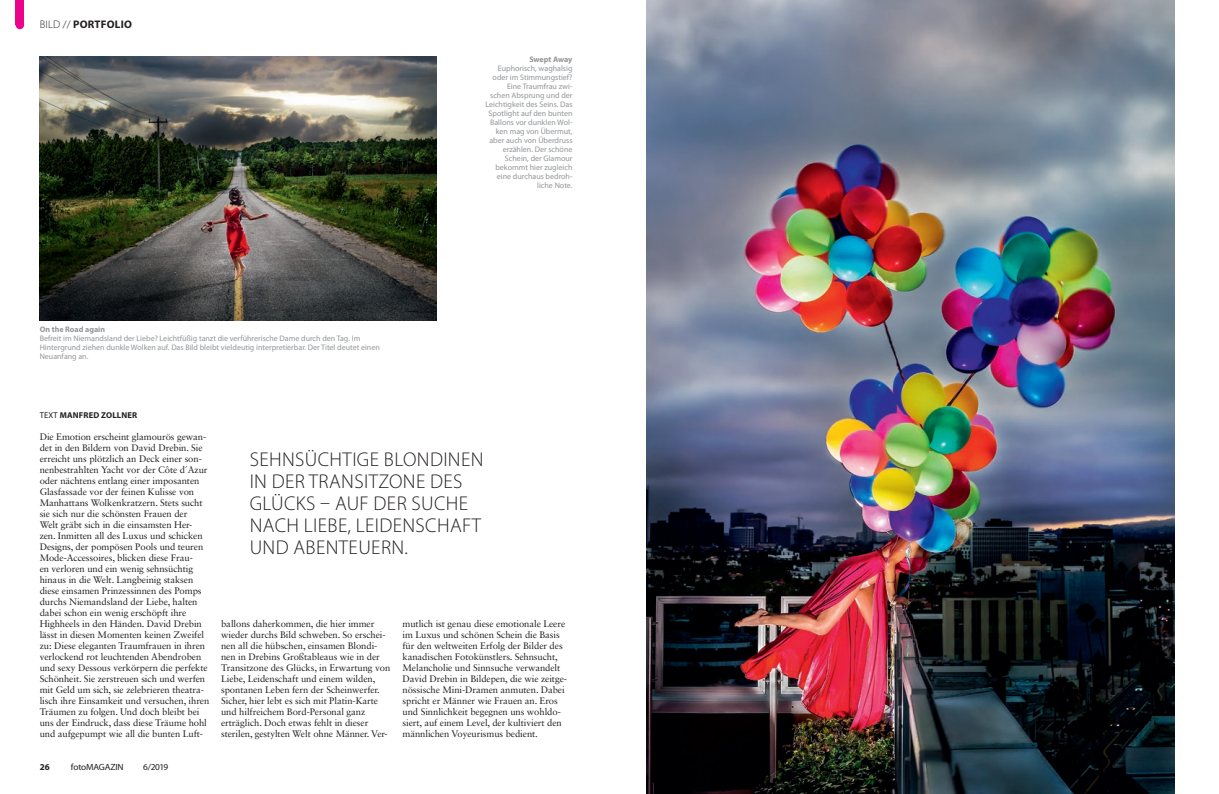
<style>
.page{position:relative;width:1219px;height:794px;background:#fff}
.page>*{position:absolute;margin:0;border:0;box-sizing:border-box;transform-origin:0 0}
.Zitat_20_MyriadProLi{font:300 20px/22px "Myriad Pro";letter-spacing:.02em;color:#231f20}
.Rubrik_links{font:700 11px "Myriad Pro";letter-spacing:.02em;color:#231f20}
.Lt_9_5_SabonRom{font:9.5px/11px "Sabon LT Std";letter-spacing:-.01em;color:#231f20}
.Ausgabe_links{font:9px "Myriad Pro";letter-spacing:-.02em;color:#231f20}
.Pagina_links{font:700 9px "Myriad Pro";color:#231f20}
.Autor_8_5_MyiadProBo{font:700 8.5px "Myriad Pro";letter-spacing:.02em;color:#231f20}
.t1{font:8px/9px "Myriad Pro";color:#939598}
.t2{font:700 8px "Myriad Pro";color:#939598}
.s1{font-weight:300}
.s2{font-weight:400}
</style>
<div class="page">
<img style="left:646px;top:0;width:528px;height:794px">
<img style="left:40px;top:57px;width:397px;height:264px">
<div style="left:16px;top:0;width:8px;height:25px;background:#ed028c"></div>
<div style="left:16px;top:21px;width:8px;height:8px;background:#ed028c;border-radius:50%"></div>
<p class="Rubrik_links" style="left:40px;top:17px;width:94px"><span class="s1">BILD //</span> PORTFOLIO</p>
<p class="t2" style="left:40px;top:324px;width:67px">On the Road again</p>
<p class="t1" style="left:40px;top:334px;width:322px">Befreit im Niemandsland der Liebe? Leichtfüßig tanzt die verführerische Dame durch den Tag. Im</p>
<p class="t1" style="left:40px;top:343px;width:342px">Hintergrund ziehen dunkle Wolken auf. Das Bild bleibt vieldeutig interpretierbar. Der Titel deutet einen<br>Neuanfang an.</p>
<p class="t2" style="left:529px;top:54px;width:45px">Swept Away</p>
<p class="t1" style="left:485px;top:64px;width:88px;text-align:right">Euphorisch, waghalsig oder im Stimmungstief?<br>Eine Traumfrau zwi&shy;schen Absprung und der<br>Leichtigkeit des Seins. Das<br>Spotlight auf den bunten<br>Ballons vor dunklen Wol&shy;ken mag von Übermut, aber auch von Überdruss erzählen. Der schöne<br>Schein, der Glamour bekommt hier zugleich eine durchaus bedroh&shy;liche Note.</p>
<p class="Autor_8_5_MyiadProBo" style="left:40px;top:410px;width:99px"><span class="s2">TEXT</span> MANFRED ZOLLNER</p>
<p class="Lt_9_5_SabonRom" style="left:40px;top:431px;width:171px">Die Emotion erscheint glamourös gewan&shy;det in den Bildern von David Drebin. Sie erreicht uns plötzlich an Deck einer son&shy;nenbestrahlten Yacht vor der Côte d´Azur oder nächtens entlang einer imposanten Glasfassade vor der feinen Kulisse von Manhattans Wolkenkratzern. Stets sucht sie sich nur die schönsten Frauen der<br>Welt gräbt sich in die einsamsten Her&shy;zen. Inmitten all des Luxus und schicken Designs, der pompösen Pools und teuren Mode-Accessoires, blicken diese Frau-<br>en verloren und ein wenig sehnsüchtig hinaus in die Welt. Langbeinig staksen diese einsamen Prinzessinnen des Pomps durchs Niemandsland der Liebe, halten dabei schon ein wenig erschöpft ihre Highheels in den Händen. David Drebin lässt in diesen Momenten keinen Zweifel zu: Diese eleganten Traumfrauen in ihren verlockend rot leuchtenden Abendroben und sexy Dessous verkörpern die perfekte Schönheit. Sie zerstreuen sich und werfen mit Geld um sich, sie zelebrieren theatra&shy;lisch ihre Einsamkeit und versuchen, ihren Träumen zu folgen. Und doch bleibt bei uns der Eindruck, dass diese Träume hohl und aufgepumpt wie all die bunten Luft-</p>
<p class="Pagina_links" style="left:40px;top:761px;width:11px">26</p>
<p class="Ausgabe_links" style="left:71px;top:761px;width:54px">fotoMAGAZIN</p>
<p class="Ausgabe_links" style="left:143px;top:761px;width:27px">6/2019</p>
<p class="Zitat_20_MyriadProLi" style="left:250px;top:448px;width:235px">SEHNSÜCHTIGE BLONDINEN<br>IN DER TRANSITZONE DES<br>GLÜCKS – AUF DER SUCHE<br>NACH LIEBE, LEIDENSCHAFT<br>UND ABENTEUERN.</p>
<p class="Lt_9_5_SabonRom" style="left:221px;top:618px;width:171px">ballons daherkommen, die hier immer wieder durchs Bild schweben. So erschei&shy;nen all die hübschen, einsamen Blondi&shy;nen in Drebins Großtableaus wie in der Transitzone des Glücks, in Erwartung von Liebe, Leidenschaft und einem wilden, spontanen Leben fern der Scheinwerfer.<br>Sicher, hier lebt es sich mit Platin-Karte und hilfreichem Bord-Personal ganz erträglich. Doch etwas fehlt in dieser sterilen, gestylten Welt ohne Männer. Ver-</p>
<p class="Lt_9_5_SabonRom" style="left:403px;top:618px;width:166px">mutlich ist genau diese emotionale Leere im Luxus und schönen Schein die Basis für den weltweiten Erfolg der Bilder des kanadischen Fotokünstlers. Sehnsucht, Melancholie und Sinnsuche verwandelt David Drebin in Bildepen, die wie zeitge-</p>
<p class="Lt_9_5_SabonRom" style="left:403px;top:684px;width:164px">nössische Mini-Dramen anmuten. Dabei spricht er Männer wie Frauen an. Eros und Sinnlichkeit begegnen uns wohldo&shy;siert, auf einem Level, der kultiviert den männlichen Voyeurismus bedient.</p>
</div>
